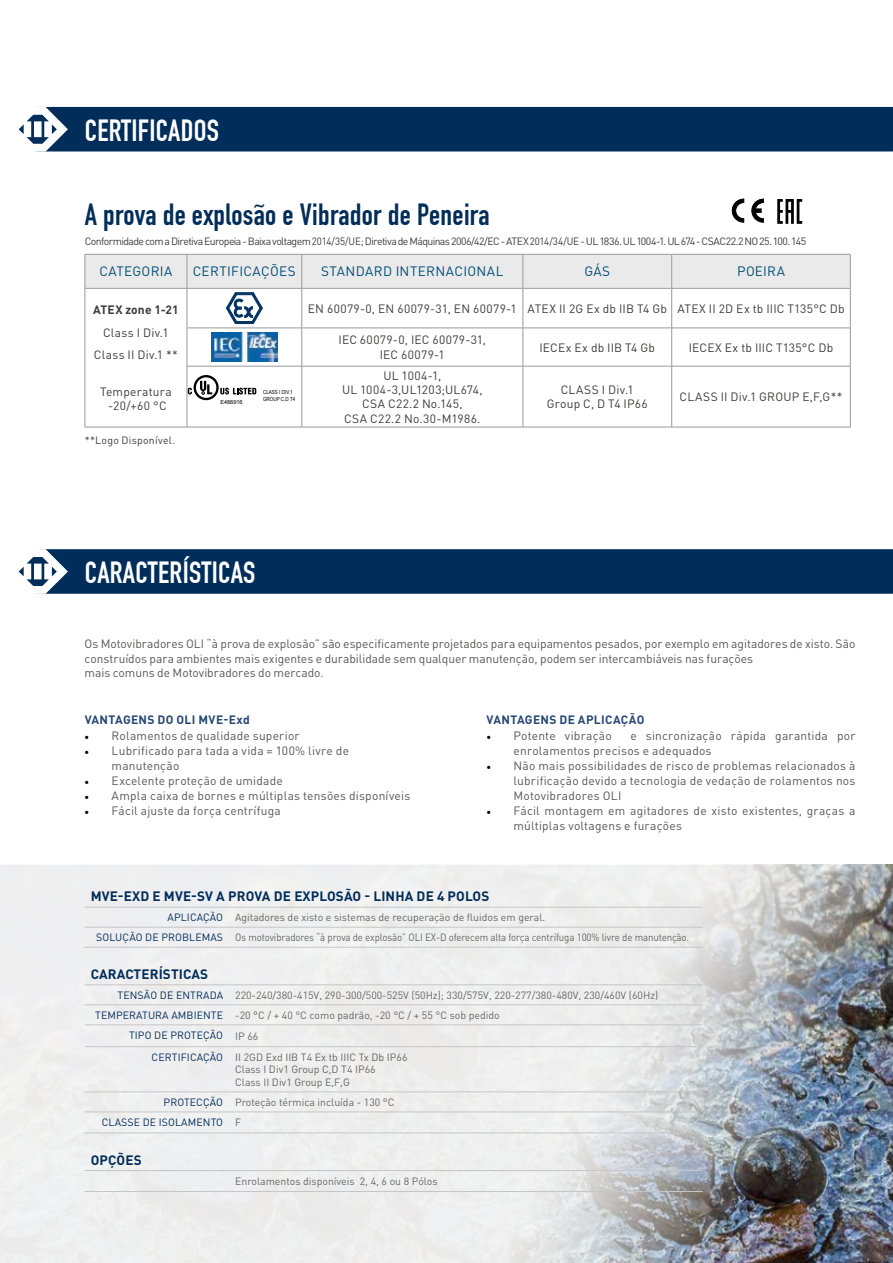
<style>
.page{position:relative;width:893px;height:1263px;background:#fff}
.page>*{position:absolute;margin:0;border:0;box-sizing:border-box;transform-origin:0 0}
.t1{font:30px "DIN Engschrift";letter-spacing:.01em;color:#002d59}
.t2{font:30px "DIN Engschrift";letter-spacing:.01em;color:#fff}
.t3{font:700 13.5px "DIN Pro";letter-spacing:.01em;color:#002d59}
.t4{font:13.5px "DIN Pro";letter-spacing:.025em;color:#004e76}
.t5{font:12px/15px "DIN Pro";letter-spacing:.015em;color:#575756}
.t6{font:12px/14.4px "DIN Pro";letter-spacing:.02em;color:#3c3c3b;text-align:center}
.t7{font:12px/14.4px "DIN Pro";letter-spacing:-.005em;color:#575756}
.t8{font:700 12px "DIN Pro";letter-spacing:.03em;color:#264875}
.t9{font:700 12px "DIN Pro";letter-spacing:.015em;color:#3c3c3b}
.t10{font:10.5px/20px "DIN Pro";color:#666665}
.t11{font:10.5px "DIN Pro";letter-spacing:-.055em;color:#3c3c3b}
.t12{font:10.5px "DIN Pro";letter-spacing:.01em;color:#002d59}
.t13{font:10.5px "DIN Pro";letter-spacing:.025em;color:#3c3c3b}
.t14{font:5.55px/6.8px "Arial Narrow";color:#000}
.t15{font:5.55px "Arial";color:#000}
.s1{font-family:"Minion Pro";color:#000}
.s2{color:#002d59}
.s3{color:#666665}
</style>
<div class="page">
<img style="left:0;top:865px;width:893px;height:398px">
<svg style="left:18px;top:549px;width:875px;height:45px;background:#0b3660"></svg>
<div style="left:18px;top:107px;width:875px;height:45px;background:#002d59"></div>
<hr style="left:85px;top:927px;width:144px;height:1px;background:#c6c6c6">
<hr style="left:229px;top:927px;width:474px;height:1px;background:#c6c6c6">
<hr style="left:85px;top:1004px;width:144px;height:1px;background:#c6c6c6">
<hr style="left:229px;top:1004px;width:474px;height:1px;background:#c6c6c6">
<hr style="left:85px;top:1024px;width:144px;height:1px;background:#c6c6c6">
<hr style="left:229px;top:1024px;width:474px;height:1px;background:#c6c6c6">
<hr style="left:229px;top:1092px;width:474px;height:1px;background:#c6c6c6">
<hr style="left:85px;top:1191px;width:144px;height:1px;background:#c6c6c6">
<hr style="left:229px;top:1191px;width:474px;height:1px;background:#c6c6c6">
<hr style="left:85px;top:907px;width:144px;height:1px;background:#c6c6c6">
<hr style="left:85px;top:947px;width:144px;height:1px;background:#c6c6c6">
<hr style="left:229px;top:947px;width:474px;height:1px;background:#c6c6c6">
<hr style="left:229px;top:907px;width:474px;height:1px;background:#c6c6c6">
<hr style="left:85px;top:1170px;width:144px;height:1px;background:#c6c6c6">
<hr style="left:229px;top:1170px;width:474px;height:1px;background:#c6c6c6">
<hr style="left:85px;top:1112px;width:144px;height:1px;background:#c6c6c6">
<hr style="left:85px;top:1046px;width:144px;height:1px;background:#c6c6c6">
<hr style="left:85px;top:1092px;width:144px;height:1px;background:#c6c6c6">
<hr style="left:229px;top:1046px;width:474px;height:1px;background:#c6c6c6">
<hr style="left:229px;top:1112px;width:474px;height:1px;background:#c6c6c6">
<hr style="left:85px;top:984px;width:144px;height:1px;background:#c6c6c6">
<hr style="left:85px;top:1133px;width:144px;height:1px;background:#c6c6c6">
<hr style="left:229px;top:1133px;width:474px;height:1px;background:#c6c6c6">
<hr style="left:229px;top:984px;width:474px;height:1px;background:#c6c6c6">
<svg style="left:732px;top:199px;width:12px;height:23px"></svg>
<svg style="left:752px;top:199px;width:12px;height:23px"></svg>
<svg style="left:777px;top:199px;width:25px;height:25px"></svg>
<hr style="left:850px;top:254px;width:1px;height:34px;background:#9d9b9b">
<hr style="left:187px;top:288px;width:1px;height:40px;background:#999998">
<hr style="left:301px;top:288px;width:1px;height:40px;background:#999998">
<hr style="left:523px;top:288px;width:1px;height:40px;background:#999998">
<hr style="left:671px;top:288px;width:1px;height:40px;background:#999998">
<hr style="left:850px;top:288px;width:1px;height:40px;background:#999998">
<hr style="left:187px;top:328px;width:115px;height:1px;background:#999998">
<hr style="left:187px;top:328px;width:1px;height:38px;background:#999998">
<hr style="left:302px;top:328px;width:221px;height:1px;background:#999998">
<hr style="left:301px;top:328px;width:1px;height:38px;background:#999998">
<hr style="left:523px;top:328px;width:149px;height:1px;background:#999998">
<hr style="left:523px;top:328px;width:1px;height:38px;background:#999998">
<hr style="left:672px;top:328px;width:178px;height:1px;background:#999998">
<hr style="left:671px;top:328px;width:1px;height:38px;background:#999998">
<hr style="left:850px;top:328px;width:1px;height:38px;background:#999998">
<hr style="left:187px;top:366px;width:115px;height:1px;background:#999998">
<hr style="left:187px;top:366px;width:1px;height:61px;background:#999998">
<hr style="left:302px;top:366px;width:221px;height:1px;background:#999998">
<hr style="left:301px;top:366px;width:1px;height:61px;background:#999998">
<hr style="left:523px;top:366px;width:149px;height:1px;background:#999998">
<hr style="left:523px;top:366px;width:1px;height:61px;background:#999998">
<hr style="left:672px;top:366px;width:178px;height:1px;background:#999998">
<hr style="left:671px;top:366px;width:1px;height:61px;background:#999998">
<hr style="left:850px;top:366px;width:1px;height:61px;background:#999998">
<hr style="left:85px;top:427px;width:102px;height:1px;background:#999998">
<hr style="left:302px;top:427px;width:221px;height:1px;background:#999998">
<hr style="left:523px;top:427px;width:149px;height:1px;background:#999998">
<hr style="left:672px;top:427px;width:178px;height:1px;background:#999998">
<hr style="left:85px;top:288px;width:1px;height:40px;background:#999998">
<hr style="left:85px;top:328px;width:1px;height:38px;background:#999998">
<hr style="left:85px;top:366px;width:1px;height:61px;background:#999998">
<hr style="left:187px;top:427px;width:115px;height:1px;background:#999998">
<svg style="left:85px;top:254px;width:765px;height:70px"></svg>
<img style="left:212px;top:332px;width:65px;height:30px">
<svg style="left:188px;top:375px;width:68px;height:25px"></svg>
<h1 class="t2" style="left:85px;top:112px;width:136px">CERTIFICADOS</h1>
<h1 class="t1" style="left:85px;top:197px;width:406px">A prova de explosão e Vibrador de Peneira</h1>
<p class="t4" style="left:99px;top:262px;width:75px">CATEGORIA</p>
<p class="t4" style="left:193px;top:262px;width:105px">CERTIFICAÇÕES</p>
<p class="t4" style="left:321px;top:262px;width:184px">STANDARD INTERNACIONAL</p>
<p class="t4" style="left:584px;top:262px;width:27px">GÁS</p>
<p class="t4" style="left:737px;top:262px;width:49px">POEIRA</p>
<p class="t9" style="left:93px;top:302px;width:87px">ATEX zone 1-21</p>
<p class="t6" style="left:94px;top:321px;width:85px;line-height:22.5px">Class I Div.1<br>Class II Div.1 **</p>
<p class="t6" style="left:100px;top:384px;width:73px">Temperatura -20/+60 °C</p>
<p class="t11" style="left:85px;top:234px;width:723px">Conformidade com a Diretiva Europeia - Baixa voltagem 2014/35/UE; Diretiva de Máquinas 2006/42/EC - ATEX 2014/34/UE - UL 1836. UL 1004-1. UL 674 - CSAC22.2 NO 25. 100. 145</p>
<p class="t6" style="left:308px;top:301px;width:538px">EN 60079-0, EN 60079-31, EN 60079-1 ATEX II 2G Ex db IIB T4 Gb ATEX II 2D Ex tb IIIC T135°C Db</p>
<p class="t6" style="left:339px;top:332px;width:149px">IEC 60079-0, IEC 60079-31,<br>IEC 60079-1</p>
<p class="t6" style="left:539px;top:340px;width:117px">IECEx Ex db IIB T4 Gb</p>
<p class="t6" style="left:689px;top:340px;width:146px">IECEX Ex tb IIIC T135°C Db</p>
<p class="t6" style="left:342px;top:368px;width:142px">UL 1004-1,<br>UL 1004-3,UL1203;UL674,<br>CSA C22.2 No.145,<br>CSA C22.2 No.30-M1986.</p>
<p class="t6" style="left:547px;top:382px;width:102px">CLASS I Div.1<br>Group C, D T4 IP66</p>
<p class="t6" style="left:680px;top:389px;width:164px">CLASS II Div.1 GROUP E,F,G**</p>
<p class="t14" style="left:263px;top:389px;width:34px">CLASS I DIV.1<br>GROUP C,D T4</p>
<p class="t15" style="left:220px;top:399px;width:24px">E488916</p>
<p class="t13" style="left:85px;top:433px;width:92px">**Logo Disponível.</p>
<h1 class="t2" style="left:85px;top:555px;width:172px">CARACTERÍSTICAS</h1>
<p class="t7" style="left:85px;top:636px;width:772px">Os Motovibradores OLI “à prova de explosão” são especificamente projetados para equipamentos pesados, por exemplo em agitadores de xisto. São construídos para ambientes mais exigentes e durabilidade sem qualquer manutenção, podem ser intercambiáveis nas furações<br>mais comuns de Motovibradores do mercado.</p>
<p class="t8" style="left:85px;top:711px;width:167px">VANTAGENS DO OLI MVE-Exd</p>
<p class="t5" style="left:85px;top:728px;width:216px"><span class="s1">•</span> Rolamentos de qualidade superior</p>
<p class="t5" style="left:112px;top:743px;width:239px;text-indent:-27px"><span class="s1">•</span> Lubrificado para tada a vida = 100% livre de manutenção</p>
<p class="t5" style="left:85px;top:773px;width:200px"><span class="s1">•</span> Excelente proteção de umidade</p>
<p class="t5" style="left:85px;top:788px;width:327px"><span class="s1">•</span> Ampla caixa de bornes e múltiplas tensões disponíveis</p>
<p class="t5" style="left:85px;top:803px;width:198px"><span class="s1">•</span> Fácil ajuste da força centrífuga</p>
<p class="t8" style="left:487px;top:711px;width:159px">VANTAGENS DE APLICAÇÃO</p>
<p class="t5" style="left:487px;top:728px;width:127px"><span class="s1">•</span> Potente vibração</p>
<p class="t5" style="left:514px;top:728px;width:343px;text-indent:117px">e sincronização rápida garantida por enrolamentos precisos e adequados</p>
<p class="t5" style="left:514px;top:758px;width:343px;text-align:justify;text-indent:-27px"><span class="s1">•</span> Não mais possibilidades de risco de problemas relacionados à lubrificação devido a tecnologia de vedação de rolamentos nos Motovibradores OLI</p>
<p class="t5" style="left:514px;top:803px;width:343px;text-indent:-27px"><span class="s1">•</span> Fácil montagem em agitadores de xisto existentes, graças a múltiplas voltagens e furações</p>
<p class="t3" style="left:91px;top:887px;width:400px">MVE-EXD E MVE-SV A PROVA DE EXPLOSÃO - LINHA DE 4 POLOS</p>
<p class="t10" style="left:96px;top:907px;width:594px;text-indent:71px"><span class="s2">APLICAÇÃO</span> Agitadores de xisto e sistemas de recuperação de fluidos em geral.<br><span class="s2">SOLUÇÃO DE PROBLEMAS</span> Os motovibradores “à prova de explosão” OLI EX-D oferecem alta força centrífuga 100% livre de manutenção.</p>
<p class="t3" style="left:91px;top:965px;width:119px">CARACTERÍSTICAS</p>
<p class="t10" style="left:118px;top:985px;width:542px"><span class="s2">TENSÃO DE ENTRADA</span> 220-240/380-415V, 290-300/500-525V (50Hz); 330/575V, 220-277/380-480V, 230/460V (60Hz)</p>
<p class="t10" style="left:95px;top:1005px;width:406px"><span class="s2">TEMPERATURA AMBIENTE</span> -20 °C / + 40 °C como padrão, -20 °C / + 55 °C sob pedido</p>
<p class="t12" style="left:129px;top:1028px;width:131px">TIPO DE PROTEÇÃO <span class="s3">IP 66</span></p>
<p class="t10" style="left:235px;top:1050px;width:174px;line-height:12.6px;text-indent:-84px"><span class="s2">CERTIFICAÇÃO</span> II 2GD Exd IIB T4 Ex tb IIIC Tx Db IP66<br>Class I Div1 Group C,D T4 IP66<br>Class II Div1 Group E,F,G</p>
<p class="t10" style="left:102px;top:1092px;width:294px;text-indent:62px"><span class="s2">PROTECÇÃO</span> Proteção térmica incluída - 130 °C<br><span class="s2">CLASSE DE ISOLAMENTO</span> F</p>
<p class="t3" style="left:91px;top:1150px;width:53px">OPÇÕES</p>
<p class="t10" style="left:235px;top:1171px;width:204px">Enrolamentos disponíveis 2, 4, 6 ou 8 Pólos</p>
</div>
